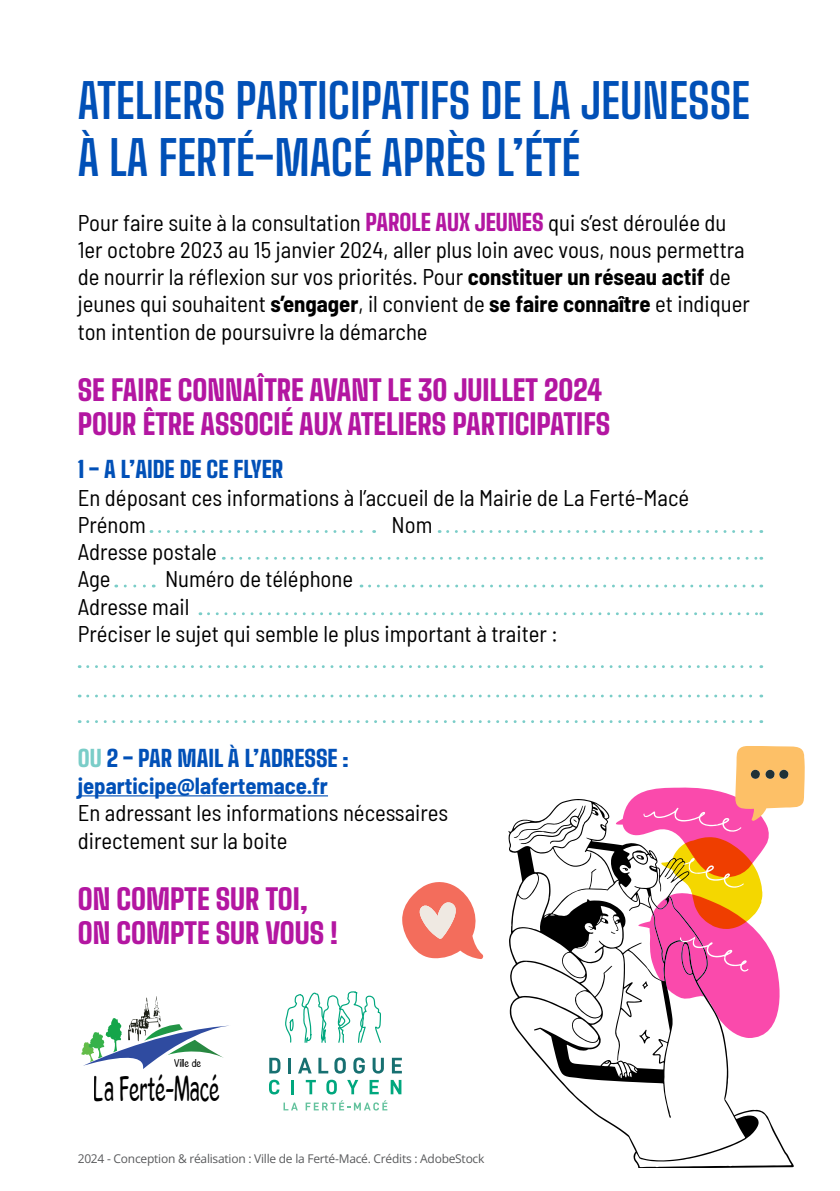
<style>
.page{position:relative;width:840px;height:1191px;background:#fff}
.page>*{position:absolute;margin:0;border:0;box-sizing:border-box;transform-origin:0 0}
.t1{font:700 47.4px/57px "Big Shoulders Text";color:#0150b7}
.t2{font:36.2px "Gosmick Sans";color:#000;scale:.57 1}
.t3{font:900 28.4px/34px "Big Shoulders Text";color:#b316a1}
.t4{font:semi-condensed 22.8px/27.2px "Barlow";color:#000}
.t5{font:900 22.8px "Big Shoulders Text";color:#0150b7}
.t6{font:700 semi-condensed 22.8px "Barlow";color:#0150b7}
.t7{font:12px "Open Sans";letter-spacing:-.02em;color:#58595b}
.t8{font:11.6px "Gosmick Sans";color:#000;scale:.78 1}
.s1{font-family:"Big Shoulders Text";font-weight:900;font-stretch:normal;color:#b316a1}
.s2{font-weight:700}
.s3{color:#7acdc8}
</style>
<div class="page">
<hr style="left:78px;top:795px;width:250px;height:1px;background:#0150b7">
<svg style="left:285px;top:991px;width:96px;height:52px"></svg>
<svg style="left:269px;top:1057px;width:11px;height:16px"></svg>
<hr style="left:288px;top:1057px;width:3px;height:16px;background:#177071">
<svg style="left:298px;top:1057px;width:13px;height:16px"></svg>
<svg style="left:318px;top:1057px;width:10px;height:16px"></svg>
<svg style="left:334px;top:1057px;width:11px;height:16px"></svg>
<svg style="left:353px;top:1057px;width:11px;height:16px"></svg>
<svg style="left:372px;top:1057px;width:11px;height:16px"></svg>
<svg style="left:391px;top:1057px;width:10px;height:16px"></svg>
<svg style="left:269px;top:1079px;width:10px;height:15px"></svg>
<hr style="left:291px;top:1080px;width:3px;height:14px;background:#00a77e">
<svg style="left:305px;top:1080px;width:11px;height:14px"></svg>
<svg style="left:326px;top:1079px;width:10px;height:15px"></svg>
<svg style="left:347px;top:1080px;width:11px;height:14px"></svg>
<svg style="left:369px;top:1080px;width:9px;height:14px"></svg>
<svg style="left:390px;top:1080px;width:11px;height:14px"></svg>
<svg style="left:283px;top:1102px;width:15px;height:8px"></svg>
<svg style="left:305px;top:1100px;width:82px;height:10px"></svg>
<svg style="left:81px;top:996px;width:148px;height:73px"></svg>
<svg style="left:402px;top:882px;width:82px;height:77px"></svg>
<svg style="left:508px;top:799px;width:285px;height:368px"></svg>
<svg style="left:513px;top:805px;width:72px;height:39px"></svg>
<svg style="left:610px;top:746px;width:194px;height:297px"></svg>
<svg style="left:159px;top:530px;width:215px;height:3px"></svg>
<svg style="left:447px;top:530px;width:314px;height:3px"></svg>
<svg style="left:232px;top:557px;width:529px;height:3px"></svg>
<svg style="left:369px;top:584px;width:392px;height:3px"></svg>
<svg style="left:208px;top:612px;width:553px;height:3px"></svg>
<svg style="left:88px;top:665px;width:673px;height:3px"></svg>
<svg style="left:88px;top:694px;width:673px;height:3px"></svg>
<svg style="left:88px;top:720px;width:673px;height:3px"></svg>
<svg style="left:125px;top:584px;width:29px;height:3px"></svg>
<h1 class="t1" style="left:78px;top:69px;width:673px">ATELIERS PARTICIPATIFS DE LA JEUNESSE<br>LAÀ FERTÉ-MACÉ APRÈS ’L ÉTÉ</h1>
<p class="t4" style="left:78px;top:207px;width:673px">Pour faire suite laà consultation <span class="s1">PAROLE AUX JEUNES</span> qui ’sest déroulée du 1er octobre 2023 au 15 janvier 2024, aller plus loin avec vous, nous permettra de nourrir la réflexion sur vos priorités. Pour <span class="s2">constituer un réseau actif</span> de jeunes qui souhaitent <span class="s2">’sengager</span> il, convient de <span class="s2">se faire connaître</span> et indiquer ton intention de poursuivre la démarche</p>
<p class="t3" style="left:78px;top:371px;width:533px">SE FAIRE CONNAÎTRE AVANT LE 30 JUILLET 2024<br>POUR ÊTRE ASSOCIÉ AUX ATELIERS PARTICIPATIFS</p>
<p class="t5" style="left:78px;top:453px;width:207px">’LA-1 AIDE DE CE FLYER</p>
<p class="t4" style="left:391px;top:482px;width:299px;text-indent:-313px">En déposant ces informations ’là accueil de la Mairie de La Ferté-Macé<br>Nom</p>
<p class="t4" style="left:78px;top:509px;width:70px">Prénom</p>
<p class="t4" style="left:78px;top:536px;width:141px">Adresse postale</p>
<p class="t4" style="left:165px;top:564px;width:189px">Numéro de téléphone</p>
<p class="t4" style="left:78px;top:564px;width:481px">Age<br>Adresse mail<br>Préciser le sujet qui semble le plus important à traiter :</p>
<p class="t5" style="left:78px;top:741px;width:272px"><span class="s3">OU</span> -2 PAR MAIL ’LÀ ADRESSE :</p>
<p class="t6" style="left:78px;top:769px;width:252px">jeparticipe@lafertemace f r.</p>
<p class="t4" style="left:78px;top:798px;width:371px">En adressant les informations nécessaires directement sur la boite</p>
<p class="t3" style="left:78px;top:880px;width:262px">ON COMPTE SUR TOI,<br>ON COMPTE SUR VOUS !</p>
<p class="t8" style="left:174px;top:1056px;width:36px">Ville de</p>
<h2 class="t2" style="left:94px;top:1066px;width:222px">La Ferté-Macé</h2>
<p class="t7" style="left:78px;top:1150px;width:408px">2024 - Conception &amp; réalisation : Ville de la Ferté-Macé. Crédits : AdobeStock</p>
</div>
